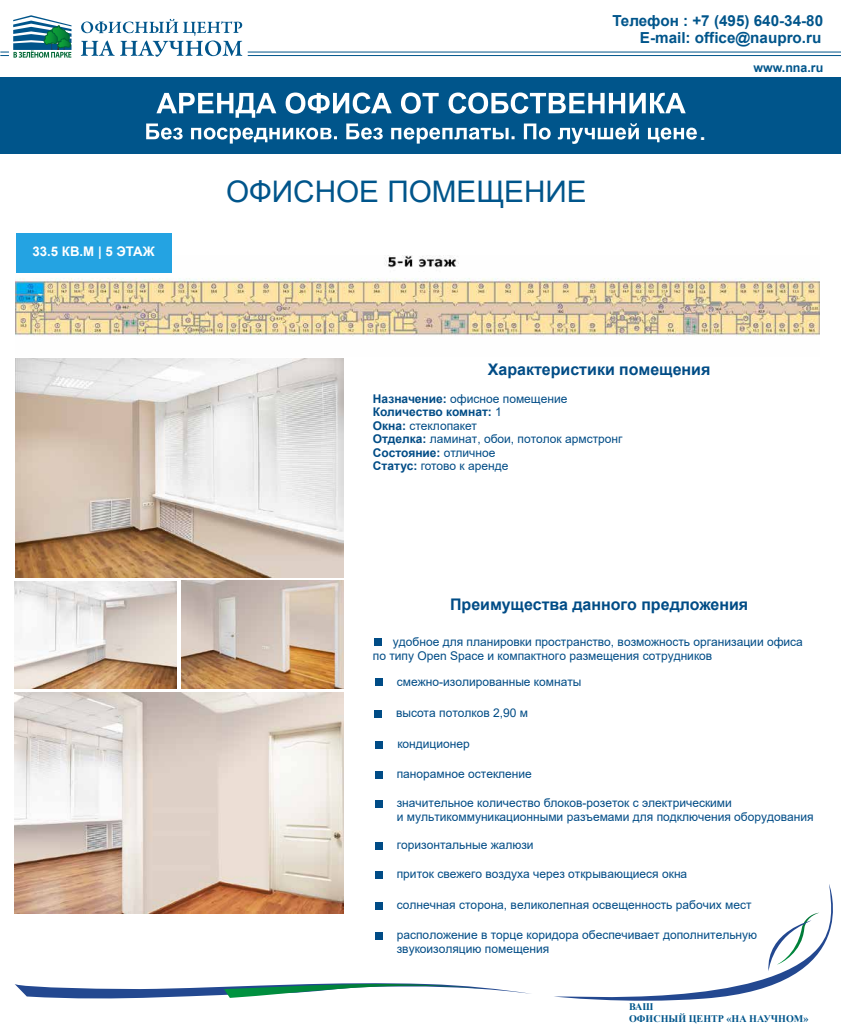
<style>
.page{position:relative;width:841px;height:1035px;background:#fff}
.page>*{position:absolute;margin:0;border:0;box-sizing:border-box;transform-origin:0 0}
.t1{font:30.1px "Arial";color:#fff}
.t2{font:29.7px "Arial";color:#00558b}
.t3{font:700 16px "Arial";color:#004c86}
.t4{font:700 15.2px/17px "Arial";color:#00558b;text-align:right}
.t5{font:700 13.2px "Arial";color:#fff}
.t6{font:700 12.4px "Arial";color:#00558b}
.t7{font:12px/13.5px "Arial";color:#004c86}
.t8{font:700 10.1px/11.2px "Times New Roman";color:#00558b}
.s1{font-weight:700}
</style>
<div class="page">
<img style="left:15px;top:255px;width:805px;height:81px">
<img style="left:182px;top:581px;width:162px;height:108px">
<img style="left:15px;top:581px;width:161px;height:108px">
<img style="left:16px;top:358px;width:328px;height:219px">
<div style="left:375px;top:639px;width:7px;height:7px;background:#004c86"></div>
<div style="left:375px;top:710px;width:7px;height:7px;background:#004c86"></div>
<div style="left:375px;top:678px;width:7px;height:7px;background:#004c86"></div>
<div style="left:375px;top:741px;width:7px;height:7px;background:#004c86"></div>
<div style="left:376px;top:771px;width:7px;height:7px;background:#004c86"></div>
<div style="left:376px;top:842px;width:7px;height:7px;background:#004c86"></div>
<div style="left:376px;top:800px;width:7px;height:7px;background:#004c86"></div>
<div style="left:376px;top:871px;width:7px;height:7px;background:#004c86"></div>
<div style="left:376px;top:902px;width:7px;height:7px;background:#004c86"></div>
<div style="left:376px;top:932px;width:7px;height:7px;background:#004c86"></div>
<div style="left:16px;top:233px;width:156px;height:39px;background:#24a3e2"></div>
<div style="left:0;top:78px;width:841px;height:76px;background:#00558b"></div>
<svg style="left:146px;top:93px;width:551px;height:51px"></svg>
<hr style="left:248px;top:55px;width:593px;height:1px;background:#00558b">
<hr style="left:248px;top:52px;width:593px;height:1px;background:#00558b">
<svg style="left:81px;top:19px;width:161px;height:38px"></svg>
<svg style="left:0;top:15px;width:72px;height:43px"></svg>
<img style="left:14px;top:692px;width:329px;height:221px">
<svg style="left:554px;top:884px;width:279px;height:117px"></svg>
<svg style="left:15px;top:983px;width:516px;height:16px"></svg>
<svg style="left:766px;top:912px;width:54px;height:61px"></svg>
<p class="t5" style="left:33px;top:242px;width:124px">33.5 КВ.М | 5 ЭТАЖ</p>
<p class="t4" style="left:612px;top:13px;width:212px">Телефон : +7 (495) 640-34-80<br>E-mail: office@naupro.ru</p>
<h2 class="t2" style="left:226px;top:171px;width:362px">ОФИСНОЕ ПОМЕЩЕНИЕ</h2>
<h1 class="t1" style="left:698px;top:108px;width:10px">.</h1>
<p class="t6" style="left:753px;top:58px;width:71px">www.nna.ru</p>
<h3 class="t3" style="left:488px;top:358px;width:224px">Характеристики помещения</h3>
<p class="t7" style="left:373px;top:392px;width:251px"><span class="s1">Назначение:</span> офисное помещение<br><span class="s1">Количество комнат:</span> 1<br><span class="s1">Окна:</span> стеклопакет<br><span class="s1">Отделка:</span> ламинат, обои, потолок армстронг<br><span class="s1">Состояние:</span> отличное<br><span class="s1">Статус:</span> готово к аренде</p>
<h3 class="t3" style="left:450px;top:593px;width:300px">Преимущества данного предложения</h3>
<p class="t7" style="left:373px;top:634px;width:432px;line-height:14.4px;text-indent:20px">удобное для планировки пространство, возможность организации офиса по типу Open Space и компактного размещения сотрудников</p>
<p class="t7" style="left:397px;top:675px;width:186px">смежно-изолированные комнаты</p>
<p class="t7" style="left:396px;top:706px;width:134px">высота потолков 2,90 м</p>
<p class="t7" style="left:397px;top:737px;width:74px">кондиционер</p>
<p class="t7" style="left:397px;top:767px;width:137px">панорамное остекление</p>
<p class="t7" style="left:397px;top:795px;width:418px;line-height:14.4px">значительное количество блоков-розеток с электрическими<br>и мультикоммуникационными разъемами для подключения оборудования</p>
<p class="t7" style="left:397px;top:838px;width:138px">горизонтальные жалюзи</p>
<p class="t7" style="left:397px;top:867px;width:292px">приток свежего воздуха через открывающиеся окна</p>
<p class="t7" style="left:397px;top:898px;width:356px">солнечная сторона, великолепная освещенность рабочих мест</p>
<p class="t7" style="left:397px;top:927px;width:362px;line-height:14.4px">расположение в торце коридора обеспечивает дополнительную звукоизоляцию помещения</p>
<p class="t8" style="left:629px;top:1001px;width:181px">ВАШ<br>ОФИСНЫЙ ЦЕНТР «НА НАУЧНОМ»</p>
</div>
